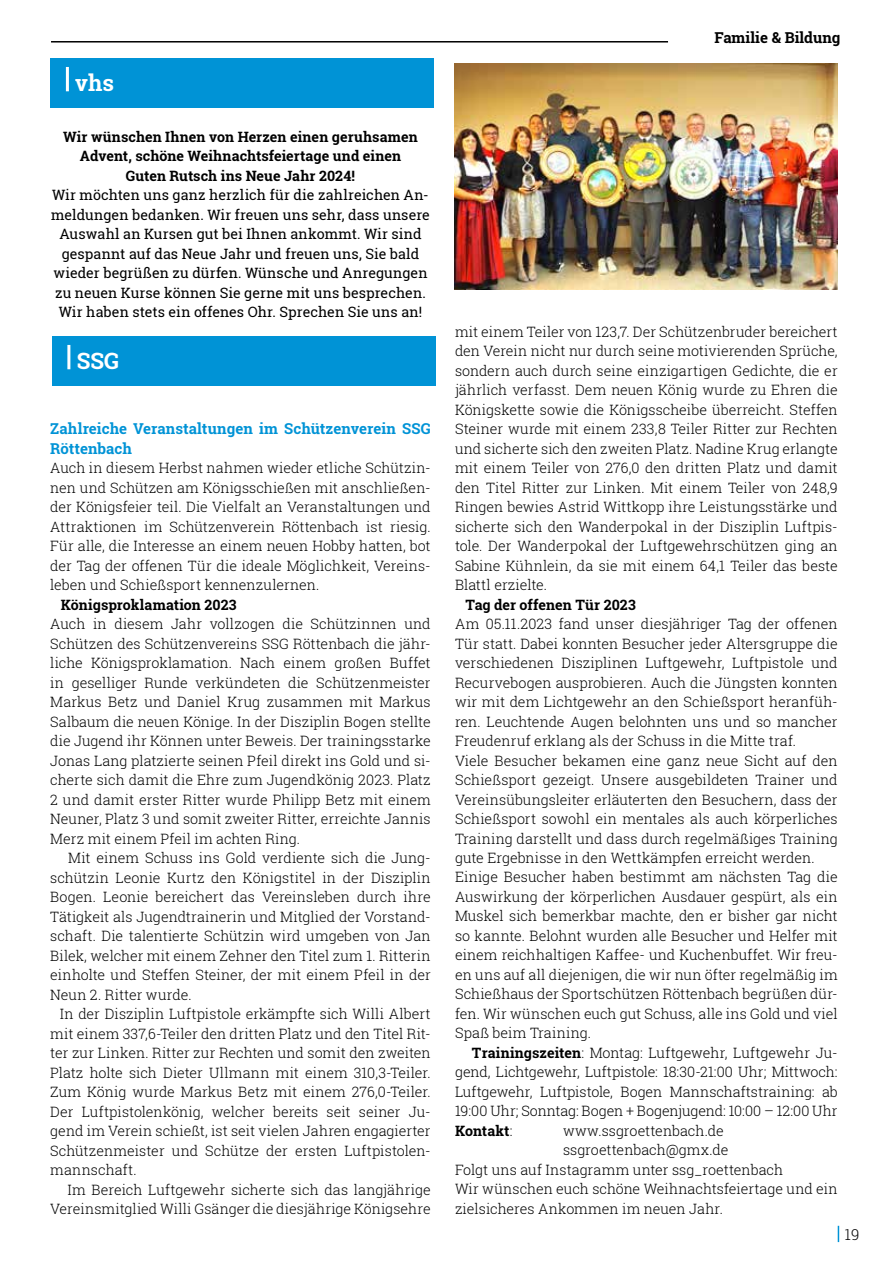
<style>
.page{position:relative;width:893px;height:1263px;background:#fff}
.page>*{position:absolute;margin:0;border:0;box-sizing:border-box;transform-origin:0 0}
.t1{font:700 22.5px "Roboto Slab";color:#fff}
.t2{font:700 15px/19.5px "Roboto Slab";color:#0093d6}
.t3{font:700 15px "Roboto Slab";color:#000}
.t4{font:300 15px "Roboto Slab";color:#000}
.t5{font:300 14.25px/19.5px "Roboto Slab";color:#000;text-align:justify}
.t6{font:14.25px/19.5px "Roboto Slab";letter-spacing:.005em;color:#000;text-align:center}
.t7{font:700 14.25px/19.5px "Roboto Slab";letter-spacing:.005em;color:#000;text-align:center}
.s1{font-weight:700}
</style>
<div class="page">
<svg style="left:838px;top:1226px;width:1px;height:16px"></svg>
<hr style="left:51px;top:41px;width:617px;height:2px;background:#000">
<div style="left:52px;top:336px;width:384px;height:50px;background:#0093d6"></div>
<hr style="left:67px;top:345px;width:3px;height:24px;background:#fff">
<div style="left:51px;top:59px;width:383px;height:49px;background:#0093d6"></div>
<hr style="left:66px;top:67px;width:3px;height:24px;background:#fff">
<img style="left:455px;top:64px;width:383px;height:225px">
<h1 class="t1" style="left:75px;top:67px;width:40px">vhs</h1>
<p class="t7" style="left:63px;top:127px;width:356px">Wir wünschen Ihnen von Herzen einen geruhsamen<br>Advent, schöne Weihnachtsfeiertage und einen<br>Guten Rutsch ins Neue Jahr 2024!</p>
<p class="t6" style="left:51px;top:185px;width:380px">Wir möchten uns ganz herzlich für die zahlreichen An&shy;meldungen bedanken. Wir freuen uns sehr, dass unsere Auswahl an Kursen gut bei Ihnen ankommt. Wir sind gespannt auf das Neue Jahr und freuen uns, Sie bald wieder begrüßen zu dürfen. Wünsche und Anregungen zu neuen Kurse können Sie gerne mit uns besprechen.<br>Wir haben stets ein offenes Ohr. Sprechen Sie uns an!</p>
<h1 class="t1" style="left:77px;top:345px;width:44px">SSG</h1>
<p class="t2" style="left:50px;top:419px;width:382px">Zahlreiche Veranstaltungen im Schützenverein SSG<br>Röttenbach</p>
<p class="t5" style="left:50px;top:458px;width:382px">Auch in diesem Herbst nahmen wieder etliche Schützin&shy;nen und Schützen am Königsschießen mit anschließen&shy;der Königsfeier teil. Die Vielfalt an Veranstaltungen und Attraktionen im Schützenverein Röttenbach ist riesig.<br>Für alle, die Interesse an einem neuen Hobby hatten, bot der Tag der offenen Tür die ideale Möglichkeit, Vereins&shy;leben und Schießsport kennenzulernen.</p>
<p class="t7" style="left:61px;top:595px;width:177px">Königsproklamation 2023</p>
<p class="t5" style="left:50px;top:614px;width:382px">Auch in diesem Jahr vollzogen die Schützinnen und Schützen des Schützenvereins SSG Röttenbach die jähr&shy;liche Königsproklamation. Nach einem großen Buffet in geselliger Runde verkündeten die Schützenmeister Markus Betz und Daniel Krug zusammen mit Markus Salbaum die neuen Könige. In der Disziplin Bogen stellte die Jugend ihr Können unter Beweis. Der trainingsstarke Jonas Lang platzierte seinen Pfeil direkt ins Gold und si&shy;cherte sich damit die Ehre zum Jugendkönig 2023. Platz 2 und damit erster Ritter wurde Philipp Betz mit einem Neuner, Platz 3 und somit zweiter Ritter, erreichte Jannis Merz mit einem Pfeil im achten Ring.</p>
<p class="t5" style="left:50px;top:848px;width:382px;text-indent:18px">Mit einem Schuss ins Gold verdiente sich die Jung&shy;schützin Leonie Kurtz den Königstitel in der Disziplin Bogen. Leonie bereichert das Vereinsleben durch ihre Tätigkeit als Jugendtrainerin und Mitglied der Vorstand&shy;schaft. Die talentierte Schützin wird umgeben von Jan Bilek, welcher mit einem Zehner den Titel zum 1. Ritterin einholte und Steffen Steiner, der mit einem Pfeil in der Neun 2. Ritter wurde.</p>
<p class="t5" style="left:50px;top:1004px;width:382px;text-indent:9px">In der Disziplin Luftpistole erkämpfte sich Willi Albert mit einem 337,6-Teiler den dritten Platz und den Titel Rit&shy;ter zur Linken. Ritter zur Rechten und somit den zweiten Platz holte sich Dieter Ullmann mit einem 310,3-Teiler.<br>Zum König wurde Markus Betz mit einem 276,0-Teiler.<br>Der Luftpistolenkönig, welcher bereits seit seiner Ju&shy;gend im Verein schießt, ist seit vielen Jahren engagierter Schützenmeister und Schütze der ersten Luftpistolen&shy;mannschaft.</p>
<p class="t5" style="left:50px;top:1179px;width:382px;text-align:right">Im Bereich Luftgewehr sicherte sich das langjährige<br>Vereinsmitglied Willi Gsänger die diesjährige Königsehre</p>
<p class="t3" style="left:714px;top:27px;width:128px">Familie &amp; Bildung</p>
<p class="t5" style="left:455px;top:321px;width:384px">mit einem Teiler von 123,7. Der Schützenbruder bereichert den Verein nicht nur durch seine motivierenden Sprüche, sondern auch durch seine einzigartigen Gedichte, die er jährlich verfasst. Dem neuen König wurde zu Ehren die Königskette sowie die Königsscheibe überreicht. Steffen Steiner wurde mit einem 233,8 Teiler Ritter zur Rechten und sicherte sich den zweiten Platz. Nadine Krug erlangte mit einem Teiler von 276,0 den dritten Platz und damit den Titel Ritter zur Linken. Mit einem Teiler von 248,9<br>Ringen bewies Astrid Wittkopp ihre Leistungsstärke und sicherte sich den Wanderpokal in der Disziplin Luftpis&shy;tole. Der Wanderpokal der Luftgewehrschützen ging an Sabine Kühnlein, da sie mit einem 64,1 Teiler das beste Blattl erzielte.</p>
<p class="t7" style="left:465px;top:594px;width:172px">Tag der offenen Tür 2023</p>
<p class="t5" style="left:455px;top:614px;width:384px;text-align:left">Am 05.11.2023 fand unser diesjähriger Tag der offenen Tür statt. Dabei konnten Besucher jeder Altersgruppe die verschiedenen Disziplinen Luftgewehr, Luftpistole und Recurvebogen ausprobieren. Auch die Jüngsten konnten wir mit dem Lichtgewehr an den Schießsport heranfüh&shy;ren. Leuchtende Augen belohnten uns und so mancher Freudenruf erklang als der Schuss in die Mitte traf.<br>Viele Besucher bekamen eine ganz neue Sicht auf den Schießsport gezeigt. Unsere ausgebildeten Trainer und Vereinsübungsleiter erläuterten den Besuchern, dass der Schießsport sowohl ein mentales als auch körperliches Training darstellt und dass durch regelmäßiges Training gute Ergebnisse in den Wettkämpfen erreicht werden.<br>Einige Besucher haben bestimmt am nächsten Tag die Auswirkung der körperlichen Ausdauer gespürt, als ein Muskel sich bemerkbar machte, den er bisher gar nicht so kannte. Belohnt wurden alle Besucher und Helfer mit einem reichhaltigen Kaffee- und Kuchenbuffet. Wir freu&shy;en uns auf all diejenigen, die wir nun öfter regelmäßig im Schießhaus der Sportschützen Röttenbach begrüßen dür&shy;fen. Wir wünschen euch gut Schuss, alle ins Gold und viel Spaß beim Training.</p>
<p class="t5" style="left:455px;top:1043px;width:384px;text-indent:17px"><span class="s1">Trainingszeiten</span>: Montag: Luftgewehr, Luftgewehr Ju&shy;gend, Lichtgewehr, Luftpistole: 18:30-21:00 Uhr; Mittwoch:<br>Luftgewehr, Luftpistole, Bogen Mannschaftstraining: ab 19:00 Uhr; Sonntag: Bogen + Bogenjugend: 10:00 – 12:00 Uhr <span class="s1">Kontakt</span>:</p>
<p class="t5" style="left:563px;top:1121px;width:162px">www.ssgroettenbach.de</p>
<p class="t5" style="left:563px;top:1140px;width:167px">ssgroettenbach@gmx.de</p>
<p class="t5" style="left:455px;top:1160px;width:330px">Folgt uns auf Instagramm unter ssg_roettenbach</p>
<p class="t5" style="left:455px;top:1179px;width:384px">Wir wünschen euch schöne Weihnachtsfeiertage und ein</p>
<p class="t5" style="left:455px;top:1199px;width:269px">zielsicheres Ankommen im neuen Jahr.</p>
<p class="t4" style="left:845px;top:1224px;width:16px">19</p>
</div>
